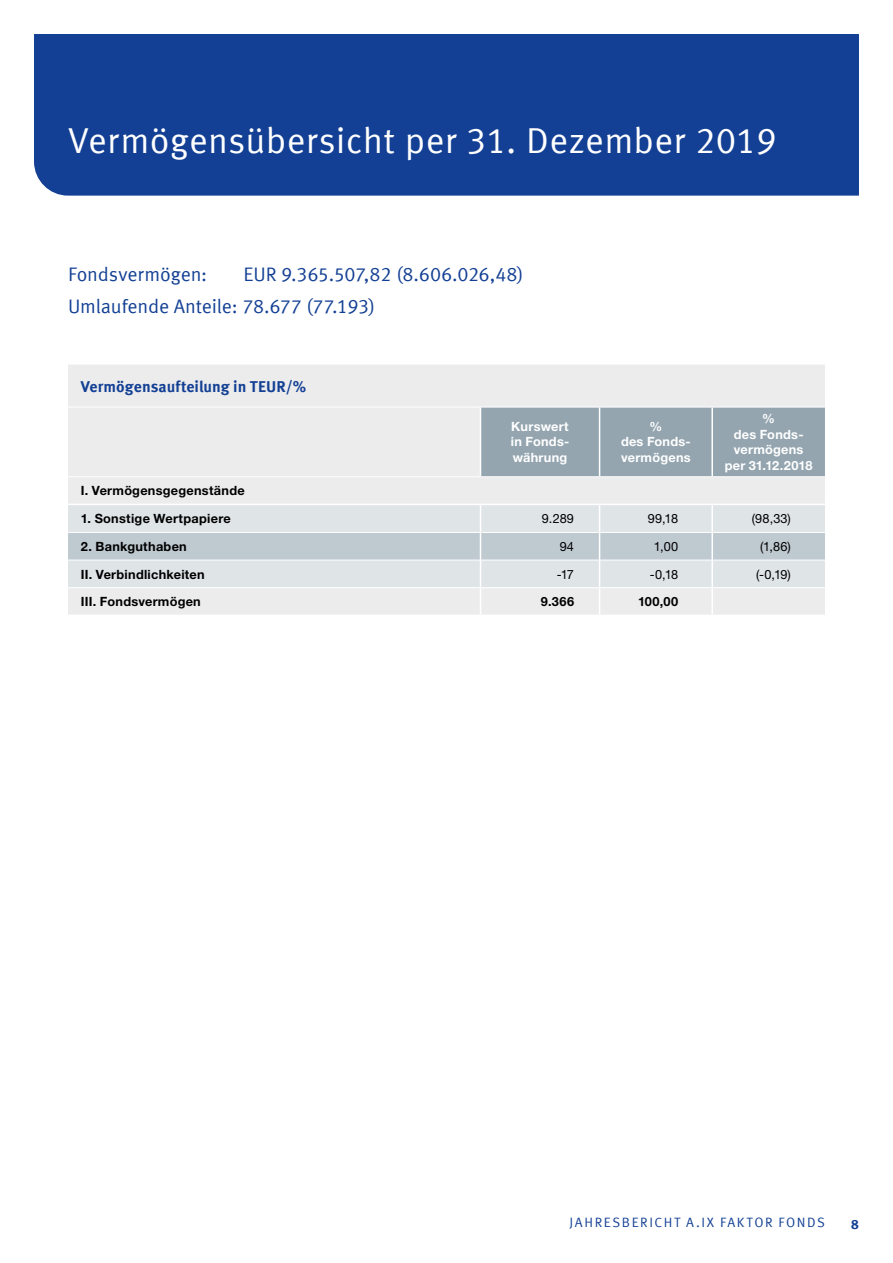
<style>
.page{position:relative;width:893px;height:1263px;background:#fff}
.page>*{position:absolute;margin:0;border:0;box-sizing:border-box;transform-origin:0 0}
.t1{font:36px "Meta Offc Pro Norm";letter-spacing:.01em;color:#fff}
.t2{font:19.5px/32px "Meta Offc Pro Norm";letter-spacing:-.01em;color:#134094}
.t3{font:700 15.75px "Meta Offc Pro";color:#134094}
.t4{font:13.5px "Meta Offc Pro Norm";letter-spacing:.12em;color:#134094}
.t5{font:700 13.5px "Meta Offc Pro";color:#134094}
.t6{font:700 12.75px "Helvetica Neue LTW1 G";letter-spacing:.02em;color:#000}
.t7{font:700 12.75px/15.9px "Helvetica Neue LTW1 G";letter-spacing:.02em;color:#fff;text-align:center}
.t8{font:12.75px "Helvetica Neue LTW1 G";letter-spacing:.015em;color:#000}
</style>
<div class="page">
<div style="left:34px;top:34px;width:825px;height:162px;background:#134094"></div>
<div style="left:68px;top:365px;width:757px;height:139px;background:#ececed"></div>
<div style="left:481px;top:408px;width:344px;height:68px;background:#94a5b0"></div>
<hr style="left:68px;top:407px;width:412px;height:1px;background:#fff">
<hr style="left:480px;top:407px;width:120px;height:1px;background:#fff">
<hr style="left:600px;top:407px;width:112px;height:1px;background:#fff">
<hr style="left:712px;top:407px;width:113px;height:1px;background:#fff">
<hr style="left:68px;top:476px;width:412px;height:1px;background:#fff">
<hr style="left:480px;top:476px;width:120px;height:1px;background:#fff">
<hr style="left:600px;top:476px;width:112px;height:1px;background:#fff">
<hr style="left:712px;top:476px;width:113px;height:1px;background:#fff">
<hr style="left:480px;top:407px;width:1px;height:69px;background:#fff">
<hr style="left:599px;top:407px;width:1px;height:69px;background:#fff">
<svg style="left:68px;top:505px;width:757px;height:110px;background:#dbe0e3"></svg>
<hr style="left:711px;top:407px;width:2px;height:69px;background:#fff">
<hr style="left:711px;top:505px;width:2px;height:27px;background:#fff">
<hr style="left:711px;top:532px;width:2px;height:28px;background:#fff">
<hr style="left:711px;top:560px;width:2px;height:28px;background:#fff">
<hr style="left:711px;top:588px;width:2px;height:27px;background:#fff">
<h1 class="t1" style="left:68px;top:113px;width:710px">Vermögensübersicht per 31. Dezember 2019</h1>
<h2 class="t2" style="left:68px;top:257px;width:457px;text-indent:176px">EUR 9.365.507,82 (8.606.026,48)<br>Umlaufende Anteile: 78.677 (77.193)</h2>
<h2 class="t2" style="left:68px;top:257px;width:141px">Fondsvermögen:</h2>
<p class="t3" style="left:81px;top:374px;width:227px">Vermögensaufteilung in TEUR/%</p>
<p class="t7" style="left:511px;top:418px;width:60px;text-align:justify">Kurswert in Fonds&shy;währung</p>
<p class="t7" style="left:621px;top:418px;width:71px">%<br>des Fonds&shy;vermögens</p>
<p class="t7" style="left:725px;top:410px;width:89px">%<br>des Fonds&shy;vermögens per 31.12.2018</p>
<p class="t6" style="left:81px;top:483px;width:165px">I. Vermögensgegenstände</p>
<p class="t6" style="left:81px;top:511px;width:152px">1. Sonstige Wertpapiere</p>
<p class="t8" style="left:542px;top:511px;width:34px">9.289</p>
<p class="t8" style="left:648px;top:511px;width:32px">99,18</p>
<p class="t8" style="left:752px;top:511px;width:41px">(98,33)</p>
<p class="t6" style="left:81px;top:538px;width:108px">2. Bankguthaben</p>
<p class="t8" style="left:560px;top:538px;width:16px">94</p>
<p class="t8" style="left:654px;top:538px;width:26px">1,00</p>
<p class="t8" style="left:760px;top:538px;width:32px">(1,86)</p>
<p class="t6" style="left:81px;top:566px;width:125px">II. Verbindlichkeiten</p>
<p class="t8" style="left:557px;top:566px;width:19px">-17</p>
<p class="t8" style="left:650px;top:566px;width:30px">-0,18</p>
<p class="t8" style="left:756px;top:566px;width:36px">(-0,19)</p>
<p class="t6" style="left:81px;top:594px;width:122px">III. Fondsvermögen</p>
<p class="t6" style="left:541px;top:594px;width:35px">9.366</p>
<p class="t6" style="left:638px;top:594px;width:42px">100,00</p>
<p class="t4" style="left:569px;top:1211px;width:187px">JAHRESBERICHT A.IX Faktor</p>
<p class="t4" style="left:778px;top:1211px;width:38px">Fonds</p>
<p class="t5" style="left:851px;top:1214px;width:9px">8</p>
</div>
